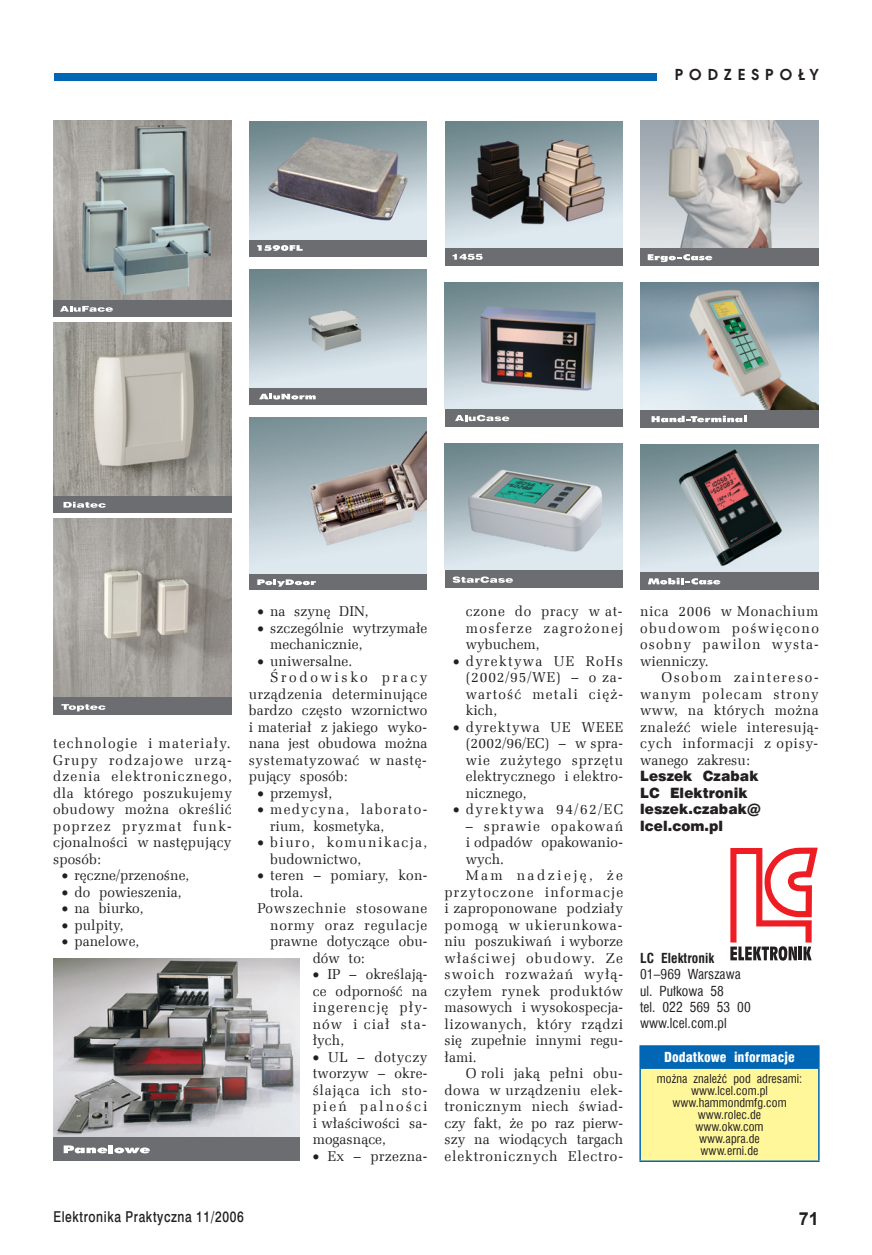
<style>
.page{position:relative;width:872px;height:1255px;background:#fff}
.page>*{position:absolute;margin:0;border:0;box-sizing:border-box;transform-origin:0 0}
.t1{font:700 18px "Arial";color:#231f20}
.t2{font:15px "Swis 721 Md EU";letter-spacing:.05em;color:#231f20;scale:.8 1}
.t3{font:700 15px "Avalon";letter-spacing:.4em;color:#231f20}
.t4{font:14.25px/16.5px "Zapf Ellipt EU";letter-spacing:.03em;color:#231f20;text-align:justify}
.t5{font:14.25px "Zapf Ellipt EU";letter-spacing:.005em;color:#231f20}
.t6{font:14.25px/16.5px "Zapf Ellipt EU";letter-spacing:.095em;color:#231f20}
.t7{font:14.25px/16.5px "Zapf Ellipt EU";letter-spacing:.01em;color:#231f20}
.t8{font:14.25px/16.5px "Swis 721 Blk EU";letter-spacing:.005em;color:#231f20;scale:.96 1}
.t9{font:14.25px "Zapf Ellipt EU";letter-spacing:.06em;color:#231f20}
.t10{font:14.25px "Zapf Ellipt EU";letter-spacing:.08em;color:#231f20}
.t11{font:14.25px "Zapf Ellipt EU";letter-spacing:.09em;color:#231f20}
.t12{font:14.25px "Zapf Ellipt EU";color:#231f20}
.t13{font:14.25px "Zapf Ellipt EU";letter-spacing:.05em;color:#231f20}
.t14{font:14.25px "Zapf Ellipt EU";letter-spacing:.075em;color:#231f20}
.t15{font:14.25px "Zapf Ellipt EU";letter-spacing:.055em;color:#231f20}
.t16{font:14.25px "Zapf Ellipt EU";letter-spacing:.11em;color:#231f20}
.t17{font:14.25px "Zapf Ellipt EU";letter-spacing:.19em;color:#231f20}
.t18{font:14.25px "Zapf Ellipt EU";letter-spacing:.18em;color:#231f20}
.t19{font:13.5px/16.2px "Swis 721 Cn EU";letter-spacing:.005em;color:#231f20}
.t20{font:13.5px "Swis 721 Blk Cn EU";letter-spacing:.005em;color:#fff}
.t21{font:700 13.5px "Swis 721 Cn EU";letter-spacing:.005em;color:#231f20}
.t22{font:12px/12px "Swis 721 Cn EU";letter-spacing:.005em;color:#231f20;text-align:center}
</style>
<div class="page">
<div style="left:54px;top:73px;width:602px;height:8px;background:#0166b3"></div>
<div style="left:53px;top:300px;width:179px;height:17px;background:#6c6d70"></div>
<svg style="left:60px;top:306px;width:53px;height:6px"></svg>
<img style="left:53px;top:121px;width:179px;height:179px">
<div style="left:53px;top:496px;width:179px;height:17px;background:#6c6d70"></div>
<svg style="left:63px;top:502px;width:43px;height:5px"></svg>
<img style="left:53px;top:322px;width:179px;height:174px">
<img style="left:53px;top:518px;width:179px;height:179px">
<div style="left:53px;top:697px;width:179px;height:17px;background:#6c6d70"></div>
<svg style="left:61px;top:704px;width:44px;height:7px"></svg>
<div style="left:249px;top:239px;width:178px;height:17px;background:#6c6d70"></div>
<svg style="left:257px;top:245px;width:46px;height:6px"></svg>
<img style="left:249px;top:121px;width:178px;height:118px">
<div style="left:249px;top:387px;width:178px;height:17px;background:#6c6d70"></div>
<svg style="left:259px;top:393px;width:57px;height:6px"></svg>
<img style="left:249px;top:269px;width:178px;height:118px">
<div style="left:249px;top:572px;width:178px;height:17px;background:#6c6d70"></div>
<svg style="left:257px;top:579px;width:59px;height:7px"></svg>
<img style="left:249px;top:418px;width:178px;height:155px">
<img style="left:53px;top:958px;width:247px;height:178px">
<div style="left:53px;top:1136px;width:247px;height:24px;background:#6c6d70"></div>
<svg style="left:64px;top:1145px;width:86px;height:8px"></svg>
<div style="left:640px;top:248px;width:178px;height:18px;background:#6c6d70"></div>
<svg style="left:647px;top:254px;width:65px;height:8px"></svg>
<img style="left:640px;top:121px;width:178px;height:127px">
<div style="left:640px;top:409px;width:178px;height:18px;background:#6c6d70"></div>
<svg style="left:651px;top:415px;width:95px;height:7px"></svg>
<img style="left:640px;top:282px;width:178px;height:127px">
<div style="left:640px;top:571px;width:178px;height:18px;background:#6c6d70"></div>
<svg style="left:648px;top:578px;width:72px;height:6px"></svg>
<img style="left:640px;top:444px;width:178px;height:127px">
<div style="left:445px;top:247px;width:177px;height:18px;background:#6c6d70"></div>
<svg style="left:452px;top:254px;width:31px;height:6px"></svg>
<img style="left:445px;top:121px;width:177px;height:126px">
<div style="left:445px;top:408px;width:177px;height:18px;background:#6c6d70"></div>
<svg style="left:455px;top:415px;width:54px;height:6px"></svg>
<img style="left:445px;top:282px;width:177px;height:126px">
<div style="left:445px;top:569px;width:177px;height:18px;background:#6c6d70"></div>
<svg style="left:452px;top:576px;width:61px;height:7px"></svg>
<img style="left:445px;top:443px;width:177px;height:126px">
<svg style="left:730px;top:847px;width:87px;height:113px"></svg>
<div style="left:640px;top:1045px;width:179px;height:23px;background:#0166b3"></div>
<div style="left:640px;top:1068px;width:179px;height:93px;background:#fff79a"></div>
<hr style="left:639px;top:1045px;width:180px;height:1px;background:#0166b3">
<hr style="left:639px;top:1046px;width:2px;height:21px;background:#0166b3">
<hr style="left:639px;top:1067px;width:180px;height:1px;background:#0166b3">
<hr style="left:639px;top:1068px;width:2px;height:92px;background:#0166b3">
<hr style="left:818px;top:1068px;width:1px;height:92px;background:#0166b3">
<hr style="left:639px;top:1160px;width:180px;height:1px;background:#0166b3">
<p class="t3" style="left:674px;top:65px;width:146px">PODZESPOŁY</p>
<p class="t4" style="left:53px;top:735px;width:180px">technologie i materiały.<br>Grupy rodzajowe urzą&shy;dzenia elektronicznego, dla którego poszukujemy obudowy można określić poprzez pryzmat funk&shy;cjonalności w następujący sposób:</p>
<p class="t5" style="left:62px;top:866px;width:129px">• ręczne/przenośne,</p>
<p class="t5" style="left:62px;top:883px;width:121px">• do powieszenia,</p>
<p class="t5" style="left:62px;top:899px;width:83px">• na biurko,</p>
<p class="t5" style="left:62px;top:916px;width:63px">• pulpity,</p>
<p class="t5" style="left:62px;top:932px;width:79px">• panelowe,</p>
<p class="t5" style="left:257px;top:602px;width:113px">• na szynę DIN,</p>
<p class="t7" style="left:270px;top:619px;width:159px;text-indent:-13px">• szczególnie wytrzymałe mechanicznie,</p>
<p class="t5" style="left:257px;top:652px;width:96px">• uniwersalne.</p>
<p class="t17" style="left:270px;top:668px;width:159px">Środowisko pracy</p>
<p class="t4" style="left:249px;top:685px;width:180px">urządzenia determinujące</p>
<p class="t4" style="left:249px;top:702px;width:180px">bardzo często wzornictwo</p>
<p class="t4" style="left:249px;top:718px;width:180px">i materiał z jakiego wyko-</p>
<p class="t5" style="left:249px;top:734px;width:180px">nana jest obudowa można</p>
<p class="t4" style="left:249px;top:751px;width:179px">systematyzować w nastę-</p>
<p class="t5" style="left:249px;top:767px;width:100px">pujący sposób:</p>
<p class="t5" style="left:257px;top:784px;width:76px">• przemysł,</p>
<p class="t6" style="left:270px;top:801px;width:159px;text-indent:-13px">• medycyna, laborato&shy;rium, kosmetyka,</p>
<p class="t6" style="left:270px;top:834px;width:159px;text-indent:-13px">• biuro, komunikacja, budownictwo,</p>
<p class="t4" style="left:257px;top:867px;width:172px">• teren – pomiary, kon-</p>
<p class="t4" style="left:270px;top:883px;width:35px">trola.</p>
<p class="t13" style="left:257px;top:899px;width:172px">Powszechnie stosowane</p>
<p class="t15" style="left:270px;top:916px;width:159px">normy oraz regulacje</p>
<p class="t5" style="left:270px;top:932px;width:159px">prawne dotyczące obu-</p>
<p class="t4" style="left:313px;top:949px;width:54px">dów to:</p>
<p class="t4" style="left:313px;top:966px;width:116px">• IP – określają&shy;ce odporność na ingerencję pły&shy;nów i ciał sta&shy;łych,</p>
<p class="t4" style="left:313px;top:1048px;width:116px">• UL – dotyczy tworzyw – okre&shy;ślająca ich sto&shy;pień palności i właściwości sa&shy;mogasnące,</p>
<p class="t4" style="left:313px;top:1147px;width:116px">• Ex – przezna-</p>
<p class="t4" style="left:466px;top:603px;width:159px">czone do pracy w at&shy;mosferze zagrożonej wybuchem,</p>
<p class="t4" style="left:466px;top:652px;width:159px;text-indent:-13px">• dyrektywa UE RoHs (2002/95/WE) – o za&shy;wartość metali cięż&shy;kich,</p>
<p class="t4" style="left:466px;top:718px;width:159px;text-indent:-13px">• dyrektywa UE WEEE (2002/96/EC) – w spra&shy;wie zużytego sprzętu elektrycznego i elektro&shy;nicznego,</p>
<p class="t16" style="left:453px;top:800px;width:172px">• dyrektywa 94/62/EC</p>
<p class="t10" style="left:466px;top:817px;width:159px">– sprawie opakowań</p>
<p class="t5" style="left:466px;top:833px;width:159px">i odpadów opakowanio-</p>
<p class="t4" style="left:466px;top:850px;width:40px">wych.</p>
<p class="t18" style="left:466px;top:866px;width:159px">Mam nadzieję, że</p>
<p class="t11" style="left:444px;top:883px;width:180px">przytoczone informacje</p>
<p class="t4" style="left:444px;top:900px;width:180px">i zaproponowane podziały</p>
<p class="t9" style="left:444px;top:916px;width:179px">pomogą w ukierunkowa-</p>
<p class="t5" style="left:444px;top:932px;width:180px">niu poszukiwań i wyborze</p>
<p class="t10" style="left:444px;top:949px;width:180px">właściwej obudowy. Ze</p>
<p class="t14" style="left:444px;top:965px;width:180px">swoich rozważań wyłą-</p>
<p class="t4" style="left:444px;top:982px;width:180px">czyłem rynek produktów</p>
<p class="t7" style="left:444px;top:999px;width:180px">masowych i wysokospecja-</p>
<p class="t4" style="left:444px;top:1015px;width:180px">lizowanych, który rządzi</p>
<p class="t5" style="left:444px;top:1031px;width:180px">się zupełnie innymi regu-</p>
<p class="t4" style="left:444px;top:1048px;width:34px">łami.</p>
<p class="t4" style="left:466px;top:1065px;width:158px">O roli jaką pełni obu-</p>
<p class="t4" style="left:444px;top:1081px;width:180px">dowa w urządzeniu elek-</p>
<p class="t4" style="left:444px;top:1098px;width:180px">tronicznym niech świad-</p>
<p class="t12" style="left:444px;top:1114px;width:180px">czy fakt, że po raz pierw-</p>
<p class="t5" style="left:444px;top:1130px;width:180px">szy na wiodących targach</p>
<p class="t9" style="left:444px;top:1147px;width:180px">elektronicznych Electro-</p>
<p class="t4" style="left:640px;top:603px;width:180px">nica 2006 w Monachium obudowom poświęcono osobny pawilon wysta&shy;wienniczy.</p>
<p class="t4" style="left:640px;top:669px;width:180px;text-indent:21px">Osobom zaintereso&shy;wanym polecam strony www, na których można znaleźć wiele interesują&shy;cych informacji z opisy&shy;wanego zakresu:</p>
<p class="t8" style="left:640px;top:768px;width:127px">Leszek Czabak<br>LC Elektronik leszek.czabak@ lcel.com.pl</p>
<p class="t21" style="left:640px;top:950px;width:76px">LC Elektronik</p>
<p class="t19" style="left:640px;top:966px;width:112px">01–969 Warszawa ul. Pułkowa 58<br>tel. 022 569 53 00 www.lcel.com.pl</p>
<p class="t20" style="left:664px;top:1048px;width:132px">Dodatkowe informacje</p>
<p class="t22" style="left:657px;top:1072px;width:147px">można znaleźć pod adresami: www.lcel.com.pl www.hammondmfg.com www.rolec.de<br>www.okw.com<br>www.apra.de<br>www.erni.de</p>
<p class="t2" style="left:53px;top:1207px;width:239px">Elektronika Praktyczna 11/2006</p>
<p class="t1" style="left:798px;top:1206px;width:22px">71</p>
</div>
